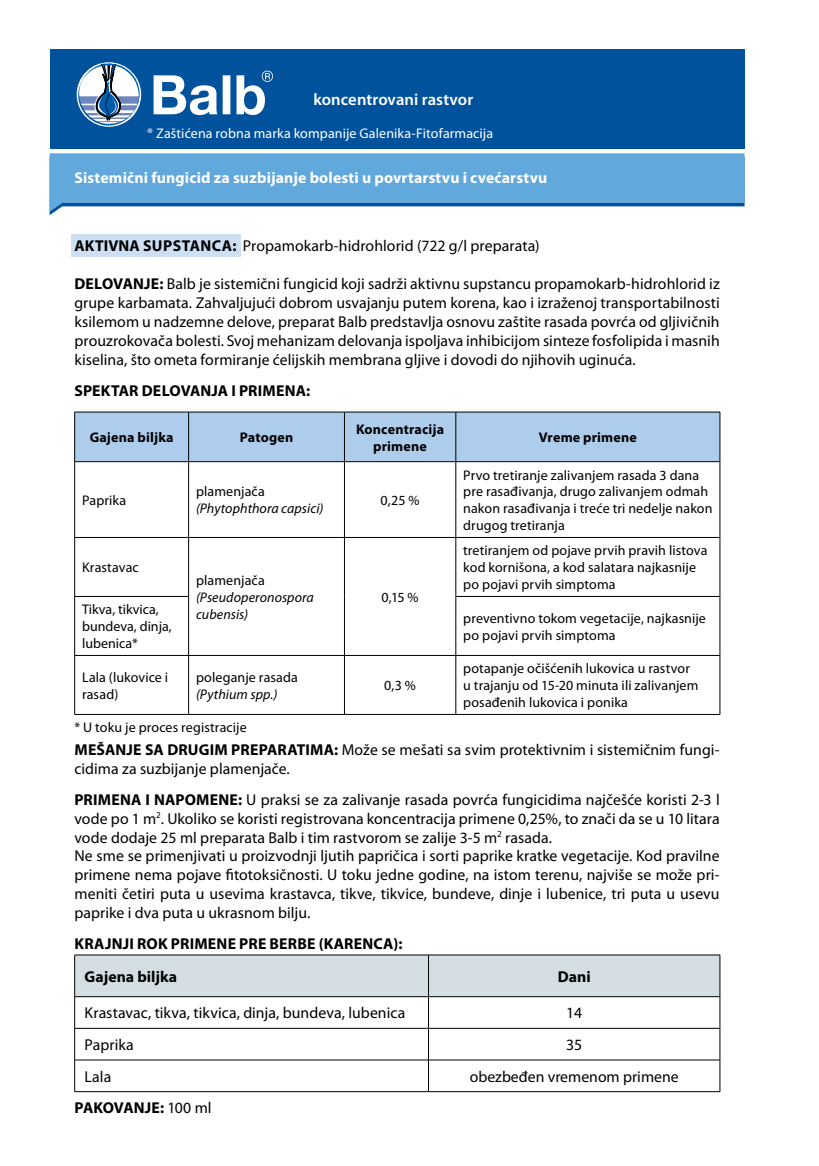
<style>
.page{position:relative;width:819px;height:1166px;background:#fff}
.page>*{position:absolute;margin:0;border:0;box-sizing:border-box;transform-origin:0 0}
.t1{font:600 16.62px "Myriad Pro";color:#fff}
.t2{font:15.75px/18.9px "Myriad Pro";letter-spacing:.005em;color:#000}
.t3{font:700 15.75px "Myriad Pro";letter-spacing:.01em;color:#000}
.t4{font:700 15.75px "Myriad Pro";letter-spacing:.01em;color:#fff}
.t5{font:14px/16.8px "Myriad Pro";letter-spacing:.005em;color:#000}
.t6{font:italic 14px/16.8px "Myriad Pro";letter-spacing:.005em;color:#000}
.t7{font:700 14px/16.8px "Myriad Pro";letter-spacing:.015em;color:#000;text-align:center}
.t8{font:14px "Myriad Pro";letter-spacing:.005em;color:#fff}
.s1{font-weight:700}
.s2{font-weight:400}
</style>
<div class="page">
<div style="left:50px;top:50px;width:694px;height:99px;background:#00529c"></div>
<div style="left:75px;top:955px;width:644px;height:41px;background:#d4dee3"></div>
<svg style="left:75px;top:997px;width:644px;height:94px"></svg>
<hr style="left:74px;top:954px;width:354px;height:1px;background:#000">
<hr style="left:74px;top:955px;width:1px;height:41px;background:#000">
<hr style="left:428px;top:954px;width:292px;height:1px;background:#000">
<hr style="left:428px;top:955px;width:1px;height:41px;background:#000">
<hr style="left:719px;top:955px;width:1px;height:41px;background:#000">
<hr style="left:74px;top:996px;width:354px;height:1px;background:#000">
<hr style="left:74px;top:997px;width:1px;height:31px;background:#000">
<hr style="left:428px;top:996px;width:292px;height:1px;background:#000">
<hr style="left:428px;top:997px;width:1px;height:31px;background:#000">
<hr style="left:719px;top:997px;width:1px;height:31px;background:#000">
<hr style="left:74px;top:1028px;width:354px;height:1px;background:#000">
<hr style="left:74px;top:1028px;width:1px;height:32px;background:#000">
<hr style="left:428px;top:1028px;width:292px;height:1px;background:#000">
<hr style="left:428px;top:1028px;width:1px;height:32px;background:#000">
<hr style="left:719px;top:1028px;width:1px;height:32px;background:#000">
<hr style="left:74px;top:1059px;width:354px;height:1px;background:#000">
<hr style="left:74px;top:1060px;width:1px;height:31px;background:#000">
<hr style="left:428px;top:1059px;width:292px;height:1px;background:#000">
<hr style="left:428px;top:1060px;width:1px;height:31px;background:#000">
<hr style="left:719px;top:1060px;width:1px;height:31px;background:#000">
<hr style="left:74px;top:1091px;width:354px;height:1px;background:#000">
<hr style="left:428px;top:1091px;width:292px;height:1px;background:#000">
<div style="left:75px;top:413px;width:644px;height:48px;background:#aecdec"></div>
<svg style="left:75px;top:462px;width:644px;height:252px"></svg>
<hr style="left:74px;top:412px;width:115px;height:1px;background:#000">
<hr style="left:74px;top:412px;width:1px;height:49px;background:#000">
<hr style="left:189px;top:412px;width:155px;height:1px;background:#000">
<hr style="left:188px;top:412px;width:1px;height:49px;background:#000">
<hr style="left:344px;top:412px;width:112px;height:1px;background:#000">
<hr style="left:344px;top:412px;width:1px;height:49px;background:#000">
<hr style="left:456px;top:412px;width:264px;height:1px;background:#000">
<hr style="left:455px;top:412px;width:1px;height:49px;background:#000">
<hr style="left:719px;top:412px;width:1px;height:49px;background:#000">
<hr style="left:74px;top:461px;width:115px;height:1px;background:#000">
<hr style="left:74px;top:462px;width:1px;height:75px;background:#000">
<hr style="left:189px;top:461px;width:155px;height:1px;background:#000">
<hr style="left:188px;top:462px;width:1px;height:75px;background:#000">
<hr style="left:344px;top:461px;width:112px;height:1px;background:#000">
<hr style="left:344px;top:462px;width:1px;height:75px;background:#000">
<hr style="left:456px;top:461px;width:264px;height:1px;background:#000">
<hr style="left:455px;top:462px;width:1px;height:75px;background:#000">
<hr style="left:719px;top:462px;width:1px;height:75px;background:#000">
<hr style="left:74px;top:537px;width:115px;height:1px;background:#000">
<hr style="left:74px;top:538px;width:1px;height:58px;background:#000">
<hr style="left:189px;top:537px;width:155px;height:1px;background:#000">
<hr style="left:188px;top:538px;width:1px;height:58px;background:#000">
<hr style="left:344px;top:537px;width:112px;height:1px;background:#000">
<hr style="left:344px;top:538px;width:1px;height:58px;background:#000">
<hr style="left:456px;top:537px;width:264px;height:1px;background:#000">
<hr style="left:455px;top:538px;width:1px;height:58px;background:#000">
<hr style="left:719px;top:538px;width:1px;height:58px;background:#000">
<hr style="left:74px;top:596px;width:115px;height:1px;background:#000">
<hr style="left:74px;top:597px;width:1px;height:58px;background:#000">
<hr style="left:188px;top:597px;width:1px;height:58px;background:#000">
<hr style="left:344px;top:596px;width:1px;height:59px;background:#000">
<hr style="left:455px;top:596px;width:265px;height:1px;background:#000">
<hr style="left:455px;top:597px;width:1px;height:58px;background:#000">
<hr style="left:719px;top:597px;width:1px;height:58px;background:#000">
<hr style="left:74px;top:655px;width:115px;height:1px;background:#000">
<hr style="left:74px;top:656px;width:1px;height:58px;background:#000">
<hr style="left:189px;top:655px;width:155px;height:1px;background:#000">
<hr style="left:188px;top:656px;width:1px;height:58px;background:#000">
<hr style="left:344px;top:655px;width:112px;height:1px;background:#000">
<hr style="left:344px;top:656px;width:1px;height:58px;background:#000">
<hr style="left:456px;top:655px;width:264px;height:1px;background:#000">
<hr style="left:455px;top:656px;width:1px;height:58px;background:#000">
<hr style="left:719px;top:656px;width:1px;height:58px;background:#000">
<hr style="left:74px;top:714px;width:115px;height:1px;background:#000">
<hr style="left:189px;top:714px;width:155px;height:1px;background:#000">
<hr style="left:344px;top:714px;width:112px;height:1px;background:#000">
<hr style="left:456px;top:714px;width:264px;height:1px;background:#000">
<svg style="left:75px;top:49px;width:65px;height:78px"></svg>
<svg style="left:50px;top:153px;width:694px;height:59px;fill:#61a8dc"></svg>
<div style="left:71px;top:234px;width:169px;height:22px;background:#cddff3"></div>
<svg style="left:153px;top:71px;width:120px;height:44px"></svg>
<p class="t1" style="left:313px;top:90px;width:161px">koncentrovani rastvor</p>
<p class="t8" style="left:147px;top:126px;width:347px">® Zaštićena robna marka kompanije Galenika-Fitofarmacija</p>
<p class="t4" style="left:74px;top:169px;width:474px">Sistemični fungicid za suzbijanje bolesti u povrtarstvu i cvećarstvu</p>
<p class="t2" style="left:74px;top:237px;width:466px"><span class="s1">AKTIVNA SUPSTANCA:</span> Propamokarb-hidrohlorid (722 g/l preparata)</p>
<p class="t2" style="left:74px;top:275px;width:646px;text-align:justify"><span class="s1">DELOVANJE:</span> Balb je sistemični fungicid koji sadrži aktivnu supstancu propamokarb-hidrohlorid iz grupe karbamata. Zahvaljujući dobrom usvajanju putem korena, kao i izraženoj transportabilnosti ksilemom u nadzemne delove, preparat Balb predstavlja osnovu zaštite rasada povrća od gljivičnih prouzrokovača bolesti. Svoj mehanizam delovanja ispoljava inhibicijom sinteze fosfolipida i masnih kiselina, što ometa formiranje ćelijskih membrana gljive i dovodi do njihovih uginuća.</p>
<p class="t3" style="left:74px;top:382px;width:237px">SPEKTAR DELOVANJA I PRIMENA:</p>
<p class="t7" style="left:90px;top:429px;width:85px">Gajena biljka</p>
<p class="t7" style="left:240px;top:429px;width:55px">Patogen</p>
<p class="t7" style="left:356px;top:421px;width:90px">Koncentracija primene</p>
<p class="t7" style="left:538px;top:429px;width:100px">Vreme primene</p>
<p class="t5" style="left:82px;top:492px;width:46px">Paprika</p>
<p class="t5" style="left:196px;top:483px;width:70px">plamenjača</p>
<p class="t6" style="left:196px;top:500px;width:129px">(Phytophthora capsici)</p>
<p class="t5" style="left:380px;top:492px;width:40px">0,25 %</p>
<p class="t5" style="left:463px;top:467px;width:251px">Prvo tretiranje zalivanjem rasada 3 dana pre rasađivanja, drugo zalivanjem odmah nakon rasađivanja i treće tri nedelje nakon drugog tretiranja</p>
<p class="t5" style="left:463px;top:542px;width:246px">tretiranjem od pojave prvih pravih listova kod kornišona, a kod salatara najkasnije po pojavi prvih simptoma</p>
<p class="t5" style="left:82px;top:559px;width:58px">Krastavac</p>
<p class="t5" style="left:196px;top:572px;width:70px">plamenjača</p>
<p class="t6" style="left:196px;top:589px;width:119px">(Pseudoperonospora cubensis)</p>
<p class="t5" style="left:381px;top:589px;width:39px">0,15 %</p>
<p class="t5" style="left:82px;top:601px;width:91px">Tikva, tikvica, bundeva, dinja, lubenica*</p>
<p class="t5" style="left:463px;top:610px;width:244px">preventivno tokom vegetacije, najkasnije po pojavi prvih simptoma</p>
<p class="t5" style="left:82px;top:669px;width:88px">Lala (lukovice i rasad)</p>
<p class="t5" style="left:196px;top:669px;width:103px">poleganje rasada</p>
<p class="t5" style="left:463px;top:660px;width:237px">potapanje očišćenih lukovica u rastvor u trajanju od 15-20 minuta ili zalivanjem posađenih lukovica i ponika</p>
<p class="t5" style="left:384px;top:677px;width:33px">0,3 %</p>
<p class="t6" style="left:196px;top:686px;width:83px">(Pythium spp.)</p>
<p class="t5" style="left:74px;top:719px;width:174px">* U toku je proces registracije</p>
<p class="t2" style="left:74px;top:740px;width:646px"><span class="s1">MEŠANJE SA DRUGIM PREPARATIMA:</span> Može se mešati sa svim protektivnim i sistemičnim fungi&shy;cidima za suzbijanje plamenjače.</p>
<p class="t2" style="left:74px;top:790px;width:646px"><span class="s1">PRIMENA I NAPOMENE:</span> U praksi se za zalivanje rasada povrća fungicidima najčešće koristi 2-3 l vode po 1 m<sup>2</sup>. Ukoliko se koristi registrovana koncentracija primene 0,25%, to znači da se u 10 litara vode dodaje 25 ml preparata Balb i tim rastvorom se zalije 3-5 m<sup>2</sup> rasada.<br>Ne sme se primenjivati u proizvodnji ljutih papričica i sorti paprike kratke vegetacije. Kod pravilne primene nema pojave fitotoksičnosti. U toku jedne godine, na istom terenu, najviše se može pri&shy;meniti četiri puta u usevima krastavca, tikve, tikvice, bundeve, dinje i lubenice, tri puta u usevu paprike i dva puta u ukrasnom bilju.</p>
<p class="t3" style="left:74px;top:935px;width:329px">KRAJNJI ROK PRIMENE PRE BERBE (KARENCA):</p>
<p class="t3" style="left:85px;top:967px;width:94px">Gajena biljka</p>
<p class="t3" style="left:557px;top:967px;width:34px">Dani</p>
<p class="t2" style="left:85px;top:1004px;width:322px">Krastavac, tikva, tikvica, dinja, bundeva, lubenica</p>
<p class="t2" style="left:566px;top:1004px;width:18px">14</p>
<p class="t2" style="left:85px;top:1035px;width:51px">Paprika</p>
<p class="t2" style="left:566px;top:1035px;width:18px">35</p>
<p class="t2" style="left:85px;top:1067px;width:28px">Lala</p>
<p class="t2" style="left:469px;top:1067px;width:210px">obezbeđen vremenom primene</p>
<p class="t3" style="left:74px;top:1099px;width:139px">PAKOVANJE: <span class="s2">100 ml</span></p>
</div>
